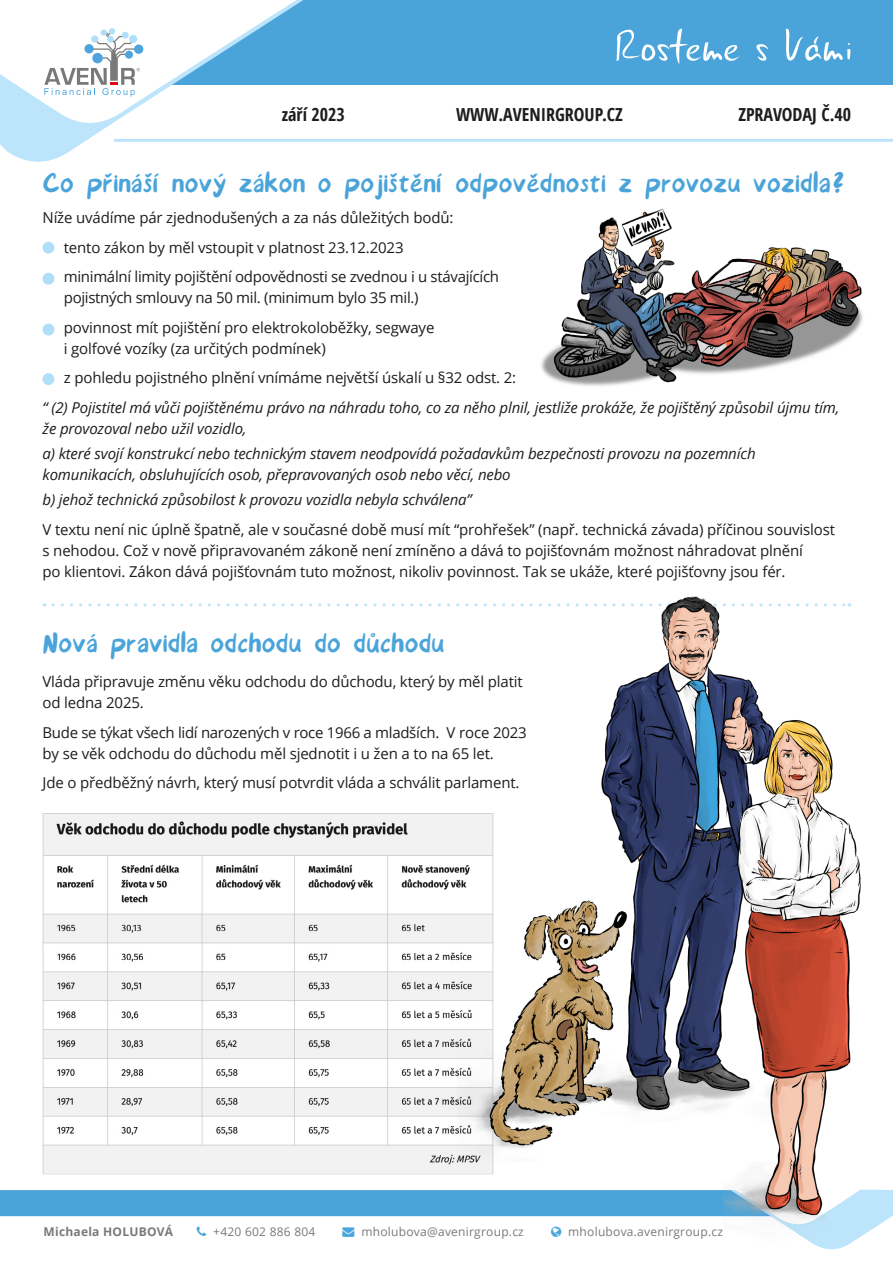
<style>
.page{position:relative;width:893px;height:1263px;background:#fff}
.page>*{position:absolute;margin:0;border:0;box-sizing:border-box;transform-origin:0 0}
.t1{font:36px "Avenir Font";letter-spacing:-.01em;color:#4aa4da}
.t2{font:700 condensed 18px "Open Sans";color:#1d1d1b}
.t3{font:15px/29.5px "Open Sans";letter-spacing:-.01em;color:#1d1d1b}
.t4{font:italic 15px/21px "Open Sans";letter-spacing:-.01em;color:#1d1d1b}
.t5{font:12px "Open Sans";letter-spacing:.02em;color:#797979}
.t6{font:700 12px "Open Sans";letter-spacing:.02em;color:#797979}
.s1{color:#49a5db}
</style>
<div class="page">
<div style="left:22px;top:0;width:871px;height:85px;background:#4aa4da"></div>
<svg style="left:0;top:0;width:328px;height:162px"></svg>
<svg style="left:617px;top:29px;width:123px;height:35px"></svg>
<svg style="left:756px;top:44px;width:12px;height:17px"></svg>
<svg style="left:786px;top:29px;width:64px;height:32px"></svg>
<svg style="left:0;top:0;width:302px;height:129px"></svg>
<hr style="left:115px;top:139px;width:778px;height:3px;background:#bce4fa">
<img style="left:42px;top:813px;width:415px;height:362px">
<div style="left:43px;top:242px;width:11px;height:12px;background:#afdff9;border-radius:50%"></div>
<div style="left:43px;top:273px;width:11px;height:12px;background:#afdff9;border-radius:50%"></div>
<div style="left:43px;top:324px;width:11px;height:11px;background:#afdff9;border-radius:50%"></div>
<div style="left:43px;top:373px;width:11px;height:12px;background:#afdff9;border-radius:50%"></div>
<svg style="left:53px;top:603px;width:797px;height:3px"></svg>
<img style="left:541px;top:208px;width:322px;height:178px">
<img style="left:457px;top:596px;width:321px;height:579px">
<img style="left:723px;top:660px;width:138px;height:529px">
<svg style="left:0;top:1189px;width:893px;height:61px"></svg>
<p class="t2" style="left:282px;top:101px;width:65px">září 2023</p>
<p class="t2" style="left:456px;top:101px;width:168px">WWW.AVENIRGROUP.CZ</p>
<p class="t2" style="left:738px;top:101px;width:114px">ZPRAVODAJ Č.40</p>
<h1 class="t1" style="left:43px;top:168px;width:804px">Co přináší nový zákon o pojištění odpovědnosti z provozu vozidla?</h1>
<p class="t3" style="left:64px;top:202px;width:437px;text-indent:-21px">Níže uvádíme pár zjednodušených a za nás důležitých bodů:<br>tento zákon by měl vstoupit v platnost 23.12.2023<br>minimální limity pojištění odpovědnosti se zvednou i u stávajících</p>
<p class="t3" style="left:64px;top:282px;width:372px">pojistných smlouvy na 50 mil. (minimum bylo 35 mil.) povinnost mít pojištění pro elektrokoloběžky, segwaye</p>
<p class="t3" style="left:64px;top:333px;width:454px">i golfové vozíky (za určitých podmínek)<br>z pohledu pojistného plnění vnímáme největší úskalí u §32 odst. 2:</p>
<p class="t4" style="left:43px;top:396px;width:798px">“ (2) Pojistitel má vůči pojištěnému právo na náhradu toho, co za něho plnil, jestliže prokáže, že pojištěný způsobil újmu tím, že provozoval nebo užil vozidlo,</p>
<p class="t4" style="left:43px;top:442px;width:715px">a) které svojí konstrukcí nebo technickým stavem neodpovídá požadavkům bezpečnosti provozu na pozemních komunikacích, obsluhujících osob, přepravovaných osob nebo věcí, nebo</p>
<p class="t4" style="left:43px;top:489px;width:431px">b) jehož technická způsobilost k provozu vozidla nebyla schválena”</p>
<p class="t3" style="left:43px;top:518px;width:794px;line-height:21px">V textu není nic úplně špatně, ale v současné době musí mít “prohřešek” (např. technická závada) příčinou souvislost s nehodou. Což v nově připravovaném zákoně není zmíněno a dává to pojišťovnám možnost náhradovat plnění<br>po klientovi. Zákon dává pojišťovnám tuto možnost, nikoliv povinnost. Tak se ukáže, které pojišťovny jsou fér.</p>
<h1 class="t1" style="left:43px;top:628px;width:404px">Nová pravidla odchodu do důchodu</h1>
<p class="t3" style="left:43px;top:671px;width:482px;line-height:21px">Vláda připravuje změnu věku odchodu do důchodu, který by měl platit od ledna 2025.</p>
<p class="t3" style="left:43px;top:721px;width:486px;line-height:21px">Bude se týkat všech lidí narozených v roce 1966 a mladších. V roce 2023 by se věk odchodu do důchodu měl sjednotit i u žen a to na 65 let.</p>
<p class="t3" style="left:43px;top:767px;width:478px">Jde o předběžný návrh, který musí potvrdit vláda a schválit parlament.</p>
<p class="t6" style="left:44px;top:1223px;width:131px">Michaela HOLUBOVÁ</p>
<p class="t5" style="left:213px;top:1223px;width:104px">+420 602 886 804</p>
<p class="t5" style="left:343px;top:1223px;width:183px"><span class="s1">→</span> mholubova@avenirgroup.cz</p>
<p class="t5" style="left:568px;top:1223px;width:156px">mholubova.avenirgroup.cz</p>
</div>
